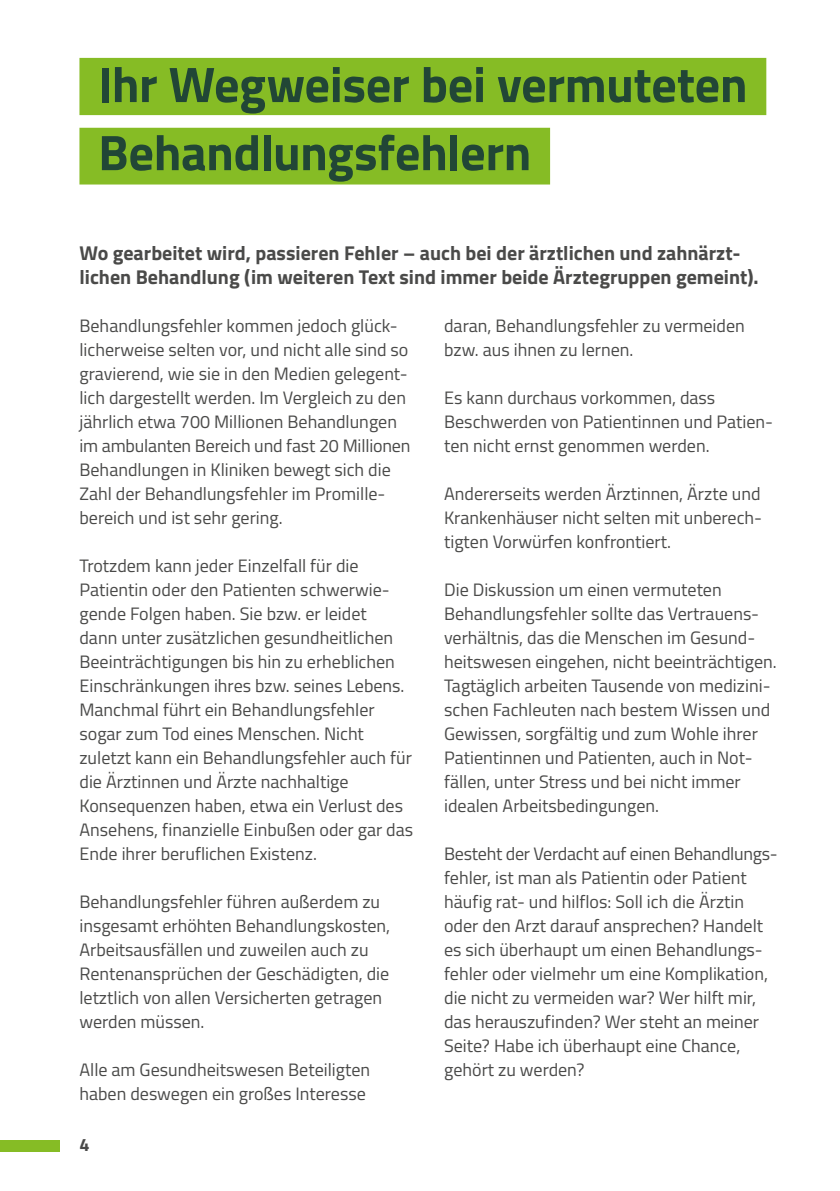
<style>
.page{position:relative;width:840px;height:1191px;background:#fff}
.page>*{position:absolute;margin:0;border:0;box-sizing:border-box;transform-origin:0 0}
.t1{font:700 50px/68px "BGEK Titillium";letter-spacing:-.005em;color:#214636}
.P{font:700 20px/24px "BGEK Titillium";color:#4a4a49}
.t2{font:18px/24px "BGEK Titillium";color:#4a4a49}
.t3{font:700 18px "BGEK Titillium";color:#4a4a49}
</style>
<div class="page">
<div style="left:0;top:1140px;width:60px;height:11px;background:#86bc25"></div>
<div style="left:79px;top:58px;width:686px;height:57px;background:#86bc25"></div>
<div style="left:79px;top:128px;width:470px;height:56px;background:#86bc25"></div>
<h2 class="t1" style="left:98px;top:48px;width:650px">Ihr Wegweiser bei vermuteten<br>Behandlungsfehlern</h2>
<p class="P" style="left:79px;top:240px;width:680px">Wo gearbeitet wird, passieren Fehler – auch bei der ärztlichen und zahnärzt&shy;lichen Behandlung (im weiteren Text sind immer beide Ärztegruppen gemeint).</p>
<p class="t2" style="left:79px;top:313px;width:332px">Behandlungsfehler kommen jedoch glück&shy;licherweise selten vor, und nicht alle sind so gravierend, wie sie in den Medien gelegent&shy;lich dargestellt werden. Im Vergleich zu den jährlich etwa 700 Millionen Behandlungen im ambulanten Bereich und fast 20 Millionen Behandlungen in Kliniken bewegt sich die Zahl der Behandlungsfehler im Promille&shy;bereich und ist sehr gering.</p>
<p class="t2" style="left:79px;top:553px;width:335px">Trotzdem kann jeder Einzelfall für die Patientin oder den Patienten schwerwie&shy;gende Folgen haben. Sie bzw. er leidet<br>dann unter zusätzlichen gesundheitlichen Beeinträchtigungen bis hin zu erheblichen Einschränkungen ihres bzw. seines Lebens.<br>Manchmal führt ein Behandlungsfehler sogar zum Tod eines Menschen. Nicht zuletzt kann ein Behandlungsfehler auch für die Ärztinnen und Ärzte nachhaltige Konsequenzen haben, etwa ein Verlust des Ansehens, finanzielle Einbußen oder gar das Ende ihrer beruflichen Existenz.</p>
<p class="t2" style="left:79px;top:889px;width:312px">Behandlungsfehler führen außerdem zu insgesamt erhöhten Behandlungskosten, Arbeitsausfällen und zuweilen auch zu Rentenansprüchen der Geschädigten, die letztlich von allen Versicherten getragen werden müssen.</p>
<p class="t2" style="left:79px;top:1057px;width:292px">Alle am Gesundheitswesen Beteiligten haben deswegen ein großes Interesse</p>
<p class="t2" style="left:444px;top:313px;width:302px">daran, Behandlungsfehler zu vermeiden bzw. aus ihnen zu lernen.</p>
<p class="t2" style="left:444px;top:385px;width:330px">Es kann durchaus vorkommen, dass<br>Beschwerden von Patientinnen und Patien&shy;ten nicht ernst genommen werden.</p>
<p class="t2" style="left:444px;top:481px;width:318px;text-align:justify">Andererseits werden Ärztinnen, Ärzte und Krankenhäuser nicht selten mit unberech‑ tigten Vorwürfen konfrontiert.</p>
<p class="t2" style="left:444px;top:577px;width:334px">Die Diskussion um einen vermuteten Behandlungsfehler sollte das Vertrauens&shy;verhältnis, das die Menschen im Gesund&shy;heitswesen eingehen, nicht beeinträchtigen.<br>Tagtäglich arbeiten Tausende von medizini&shy;schen Fachleuten nach bestem Wissen und Gewissen, sorgfältig und zum Wohle ihrer Patientinnen und Patienten, auch in Not&shy;fällen, unter Stress und bei nicht immer idealen Arbeitsbedingungen.</p>
<p class="t2" style="left:444px;top:841px;width:332px">Besteht der Verdacht auf einen Behandlungs‑ fehler, ist man als Patientin oder Patient häufig rat- und hilflos: Soll ich die Ärztin oder den Arzt darauf ansprechen? Handelt es sich überhaupt um einen Behandlungs&shy;fehler oder vielmehr um eine Komplikation, die nicht zu vermeiden war? Wer hilft mir, das herauszufinden? Wer steht an meiner Seite? Habe ich überhaupt eine Chance, gehört zu werden?</p>
<p class="t3" style="left:79px;top:1131px;width:12px">4</p>
</div>
